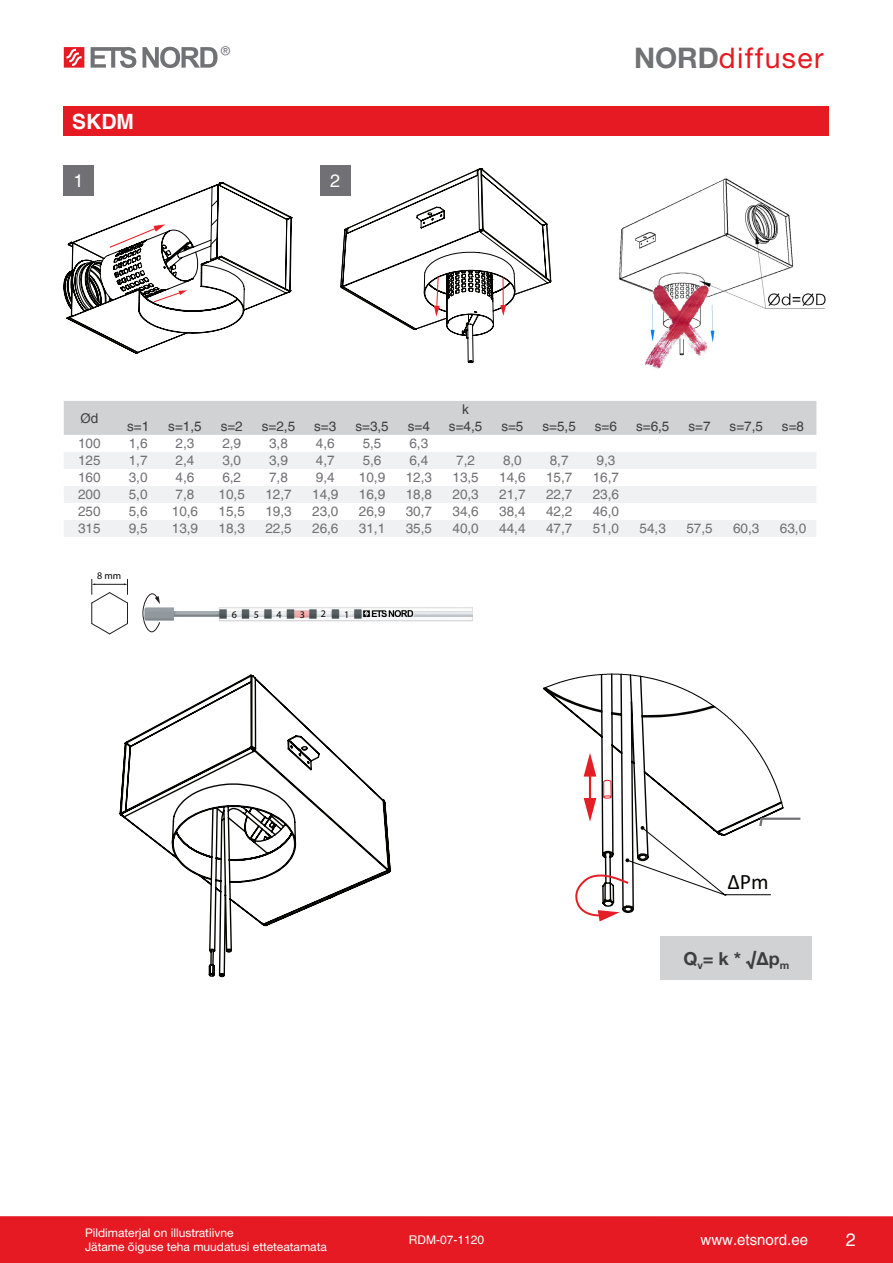
<style>
.page{position:relative;width:893px;height:1263px;background:#fff}
.page>*{position:absolute;margin:0;border:0;box-sizing:border-box;transform-origin:0 0}
.t1{font:28.5px "Helvetica Neue LTW1 G";letter-spacing:.05em;color:#e51a23}
.t2{font:21.9px "Calibri";color:#040503}
.t3{font:700 21px "Helvetica";color:#fff}
.t4{font:700 18px "Helvetica Neue LTW1 G";color:#3e3e3f}
.t5{font:18px "Helvetica";color:#fff}
.t6{font:15px "Helvetica";color:#fff}
.tekst{font:13.5px "Helvetica";color:#717074}
.tekst-2{font:13.5px "Helvetica";color:#3e3e3f}
.tekst-3{font:13.5px "Helvetica Neue LTW1 G";color:#3e3e3f}
.t7{font:12px/14.4px "Helvetica Neue LTW1 G";color:#fff}
.t8{font:12px "Helvetica";color:#fff}
.t9{font:12px "Helvetica";color:#717275}
.t10{font:10.05px "Myriad Pro";color:#040503}
.s1{font-weight:700;color:#717275}
.s2{font-family:"Helvetica"}
</style>
<div class="page">
<div style="left:64px;top:106px;width:765px;height:30px;background:#e51a23"></div>
<div style="left:0;top:1216px;width:893px;height:47px;background:#e51a23"></div>
<svg style="left:91px;top:47px;width:45px;height:21px"></svg>
<svg style="left:142px;top:47px;width:75px;height:21px"></svg>
<svg style="left:64px;top:47px;width:20px;height:21px"></svg>
<div style="left:64px;top:401px;width:752px;height:34px;background:#d1d2d4"></div>
<svg style="left:64px;top:452px;width:752px;height:85px;fill:#f0f1f2"></svg>
<img style="left:619px;top:178px;width:207px;height:191px">
<svg style="left:340px;top:166px;width:212px;height:198px"></svg>
<svg style="left:63px;top:182px;width:230px;height:172px"></svg>
<svg style="left:120px;top:675px;width:271px;height:303px"></svg>
<div style="left:660px;top:936px;width:152px;height:44px;background:#d1d2d4"></div>
<img style="left:91px;top:578px;width:381px;height:57px">
<svg style="left:363px;top:610px;width:50px;height:7px"></svg>
<div style="left:63px;top:166px;width:31px;height:30px;background:#717074"></div>
<div style="left:320px;top:166px;width:30px;height:30px;background:#717074"></div>
<svg style="left:542px;top:673px;width:259px;height:248px"></svg>
<h3 class="t3" style="left:72px;top:108px;width:63px">SKDM</h3>
<p class="t9" style="left:221px;top:44px;width:10px">®</p>
<h1 class="t1" style="left:634px;top:40px;width:191px"><span class="s1">NORD</span>diffuser</h1>
<p class="t5" style="left:74px;top:170px;width:12px">1</p>
<p class="t5" style="left:330px;top:170px;width:12px">2</p>
<p class="tekst-3" style="left:80px;top:410px;width:19px">Ø<span class="s2">d</span></p>
<p class="tekst-2" style="left:462px;top:401px;width:8px">k</p>
<p class="tekst-2" style="left:127px;top:418px;width:24px">s=1</p>
<p class="tekst-2" style="left:168px;top:418px;width:35px">s=1,5</p>
<p class="tekst-2" style="left:221px;top:418px;width:24px">s=2</p>
<p class="tekst-2" style="left:262px;top:418px;width:35px">s=2,5</p>
<p class="tekst-2" style="left:314px;top:418px;width:24px">s=3</p>
<p class="tekst-2" style="left:355px;top:418px;width:35px">s=3,5</p>
<p class="tekst-2" style="left:408px;top:418px;width:24px">s=4</p>
<p class="tekst-2" style="left:449px;top:418px;width:35px">s=4,5</p>
<p class="tekst-2" style="left:501px;top:418px;width:24px">s=5</p>
<p class="tekst-2" style="left:542px;top:418px;width:35px">s=5,5</p>
<p class="tekst-2" style="left:595px;top:418px;width:24px">s=6</p>
<p class="tekst-2" style="left:636px;top:418px;width:35px">s=6,5</p>
<p class="tekst-2" style="left:688px;top:418px;width:24px">s=7</p>
<p class="tekst-2" style="left:730px;top:418px;width:35px">s=7,5</p>
<p class="tekst-2" style="left:782px;top:418px;width:24px">s=8</p>
<p class="tekst" style="left:78px;top:435px;width:24px">100</p>
<p class="tekst" style="left:129px;top:435px;width:20px">1,6</p>
<p class="tekst" style="left:176px;top:435px;width:20px">2,3</p>
<p class="tekst" style="left:222px;top:435px;width:20px">2,9</p>
<p class="tekst" style="left:269px;top:435px;width:20px">3,8</p>
<p class="tekst" style="left:316px;top:435px;width:20px">4,6</p>
<p class="tekst" style="left:363px;top:435px;width:20px">5,5</p>
<p class="tekst" style="left:409px;top:435px;width:20px">6,3</p>
<p class="tekst" style="left:78px;top:452px;width:24px">125</p>
<p class="tekst" style="left:129px;top:452px;width:20px">1,7</p>
<p class="tekst" style="left:176px;top:452px;width:20px">2,4</p>
<p class="tekst" style="left:222px;top:452px;width:20px">3,0</p>
<p class="tekst" style="left:269px;top:452px;width:20px">3,9</p>
<p class="tekst" style="left:316px;top:452px;width:20px">4,7</p>
<p class="tekst" style="left:363px;top:452px;width:20px">5,6</p>
<p class="tekst" style="left:409px;top:452px;width:20px">6,4</p>
<p class="tekst" style="left:456px;top:452px;width:20px">7,2</p>
<p class="tekst" style="left:503px;top:452px;width:20px">8,0</p>
<p class="tekst" style="left:550px;top:452px;width:20px">8,7</p>
<p class="tekst" style="left:597px;top:452px;width:20px">9,3</p>
<p class="tekst" style="left:78px;top:469px;width:24px">160</p>
<p class="tekst" style="left:129px;top:469px;width:20px">3,0</p>
<p class="tekst" style="left:176px;top:469px;width:20px">4,6</p>
<p class="tekst" style="left:222px;top:469px;width:20px">6,2</p>
<p class="tekst" style="left:269px;top:469px;width:20px">7,8</p>
<p class="tekst" style="left:316px;top:469px;width:20px">9,4</p>
<p class="tekst" style="left:359px;top:469px;width:28px">10,9</p>
<p class="tekst" style="left:406px;top:469px;width:28px">12,3</p>
<p class="tekst" style="left:452px;top:469px;width:28px">13,5</p>
<p class="tekst" style="left:499px;top:469px;width:28px">14,6</p>
<p class="tekst" style="left:546px;top:469px;width:28px">15,7</p>
<p class="tekst" style="left:593px;top:469px;width:28px">16,7</p>
<p class="tekst" style="left:78px;top:486px;width:24px">200</p>
<p class="tekst" style="left:129px;top:486px;width:20px">5,0</p>
<p class="tekst" style="left:176px;top:486px;width:20px">7,8</p>
<p class="tekst" style="left:219px;top:486px;width:28px">10,5</p>
<p class="tekst" style="left:265px;top:486px;width:28px">12,7</p>
<p class="tekst" style="left:312px;top:486px;width:28px">14,9</p>
<p class="tekst" style="left:359px;top:486px;width:28px">16,9</p>
<p class="tekst" style="left:406px;top:486px;width:28px">18,8</p>
<p class="tekst" style="left:452px;top:486px;width:28px">20,3</p>
<p class="tekst" style="left:499px;top:486px;width:28px">21,7</p>
<p class="tekst" style="left:546px;top:486px;width:28px">22,7</p>
<p class="tekst" style="left:593px;top:486px;width:28px">23,6</p>
<p class="tekst" style="left:78px;top:503px;width:24px">250</p>
<p class="tekst" style="left:129px;top:503px;width:20px">5,6</p>
<p class="tekst" style="left:172px;top:503px;width:28px">10,6</p>
<p class="tekst" style="left:219px;top:503px;width:28px">15,5</p>
<p class="tekst" style="left:265px;top:503px;width:28px">19,3</p>
<p class="tekst" style="left:312px;top:503px;width:28px">23,0</p>
<p class="tekst" style="left:359px;top:503px;width:28px">26,9</p>
<p class="tekst" style="left:406px;top:503px;width:28px">30,7</p>
<p class="tekst" style="left:452px;top:503px;width:28px">34,6</p>
<p class="tekst" style="left:499px;top:503px;width:28px">38,4</p>
<p class="tekst" style="left:546px;top:503px;width:28px">42,2</p>
<p class="tekst" style="left:593px;top:503px;width:28px">46,0</p>
<p class="tekst" style="left:78px;top:520px;width:24px">315</p>
<p class="tekst" style="left:129px;top:520px;width:20px">9,5</p>
<p class="tekst" style="left:172px;top:520px;width:28px">13,9</p>
<p class="tekst" style="left:219px;top:520px;width:28px">18,3</p>
<p class="tekst" style="left:265px;top:520px;width:28px">22,5</p>
<p class="tekst" style="left:312px;top:520px;width:28px">26,6</p>
<p class="tekst" style="left:359px;top:520px;width:28px">31,1</p>
<p class="tekst" style="left:406px;top:520px;width:28px">35,5</p>
<p class="tekst" style="left:452px;top:520px;width:28px">40,0</p>
<p class="tekst" style="left:499px;top:520px;width:28px">44,4</p>
<p class="tekst" style="left:546px;top:520px;width:28px">47,7</p>
<p class="tekst" style="left:593px;top:520px;width:28px">51,0</p>
<p class="tekst" style="left:640px;top:520px;width:28px">54,3</p>
<p class="tekst" style="left:686px;top:520px;width:28px">57,5</p>
<p class="tekst" style="left:733px;top:520px;width:28px">60,3</p>
<p class="tekst" style="left:780px;top:520px;width:28px">63,0</p>
<p class="t10" style="left:97px;top:569px;width:26px">8 mm</p>
<p class="t10" style="left:232px;top:608px;width:7px">6</p>
<p class="t10" style="left:254px;top:608px;width:7px">5</p>
<p class="t10" style="left:277px;top:608px;width:7px">4</p>
<p class="t10" style="left:300px;top:608px;width:7px">3</p>
<p class="t10" style="left:321px;top:608px;width:7px">2</p>
<p class="t10" style="left:344px;top:608px;width:7px">1</p>
<p class="t2" style="left:727px;top:866px;width:43px">∆Pm</p>
<p class="t4" style="left:683px;top:947px;width:107px">Q<sub>v</sub>= k * √∆p<sub>m</sub></p>
<p class="t7" style="left:85px;top:1225px;width:243px">Pildimaterjal on illustratiivne<br>Jätame õiguse teha muudatusi etteteatamata</p>
<h3 class="t5" style="left:846px;top:1229px;width:12px">2</h3>
<p class="t6" style="left:701px;top:1231px;width:109px">www.etsnord.ee</p>
<p class="t8" style="left:409px;top:1232px;width:77px">RDM-07-1120</p>
</div>
